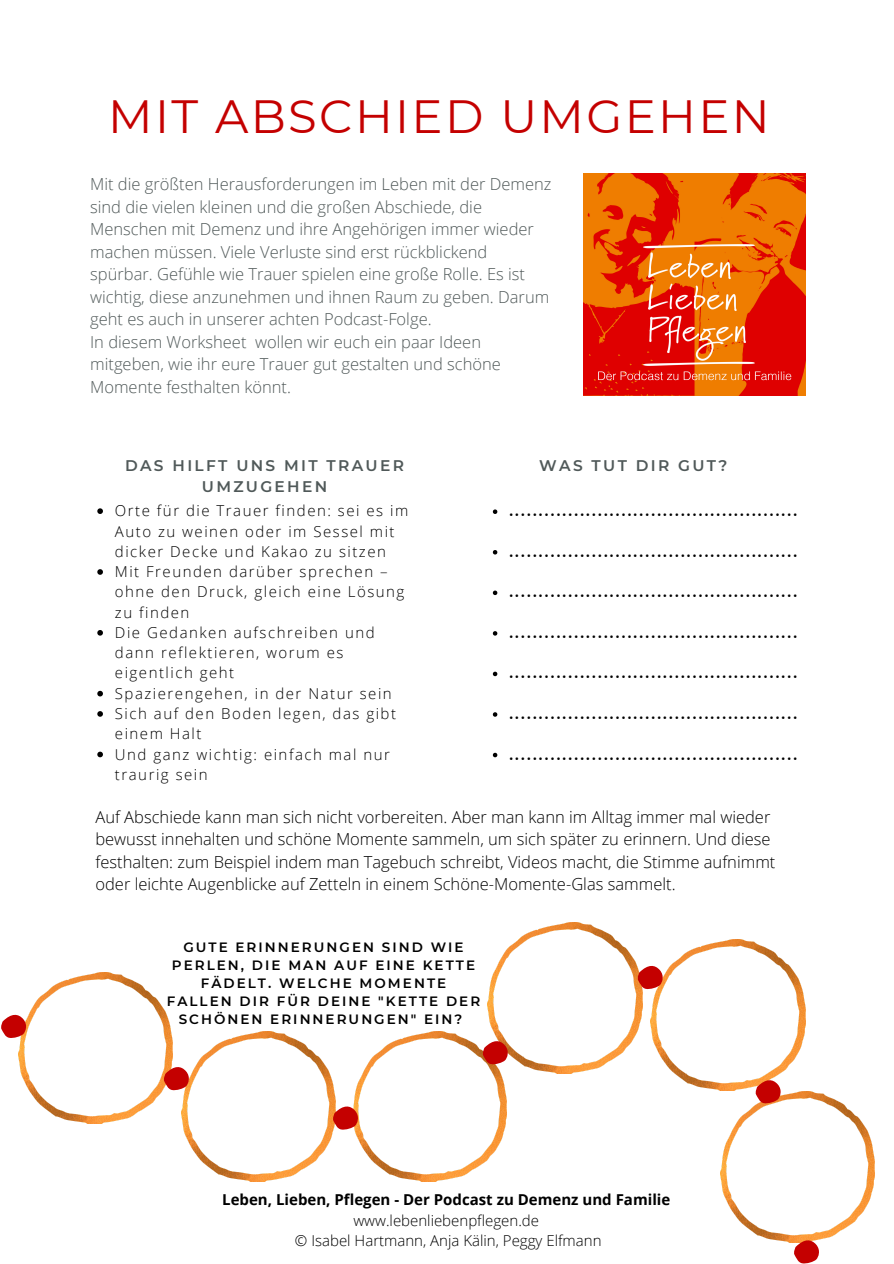
<style>
.page{position:relative;width:894px;height:1264px;background:#fff}
.page>*{position:absolute;margin:0;border:0;box-sizing:border-box;transform-origin:0 0}
.t1{font:46.5px "Montserrat";letter-spacing:.05em;color:#c40000}
.t2{font:300 16.5px/22.5px "Open Sans";color:#505959}
.t3{font:300 16.5px/22.5px "Open Sans";color:#000}
.t4{font:600 15.45px/20.9px "Montserrat";letter-spacing:.15em;color:#505959;text-align:center}
.t5{font:600 15px "Montserrat";color:#000}
.t6{font:300 15px/20.2px "Open Sans";letter-spacing:.1em;color:#000}
.t7{font:300 15px "Open Sans";color:#000}
.t8{font:700 15px "Open Sans";color:#000}
.t9{font:600 13.5px/18px "Montserrat";letter-spacing:.15em;color:#000;text-align:center}
</style>
<div class="page">
<svg style="left:97px;top:508px;width:6px;height:6px"></svg>
<svg style="left:97px;top:569px;width:6px;height:6px"></svg>
<svg style="left:97px;top:630px;width:6px;height:5px"></svg>
<svg style="left:97px;top:690px;width:6px;height:6px"></svg>
<svg style="left:97px;top:711px;width:6px;height:5px"></svg>
<svg style="left:97px;top:751px;width:6px;height:6px"></svg>
<img style="left:720px;top:1091px;width:154px;height:151px">
<img style="left:650px;top:939px;width:155px;height:151px">
<img style="left:353px;top:1031px;width:153px;height:150px">
<img style="left:487px;top:922px;width:155px;height:151px">
<img style="left:181px;top:1031px;width:154px;height:150px">
<img style="left:18px;top:972px;width:155px;height:151px">
<svg style="left:163px;top:1064px;width:28px;height:26px"></svg>
<svg style="left:332px;top:1104px;width:28px;height:26px"></svg>
<svg style="left:481px;top:1039px;width:28px;height:25px"></svg>
<svg style="left:636px;top:963px;width:28px;height:26px"></svg>
<svg style="left:754px;top:1078px;width:28px;height:25px"></svg>
<svg style="left:492px;top:509px;width:5px;height:5px"></svg>
<svg style="left:492px;top:550px;width:5px;height:4px"></svg>
<svg style="left:492px;top:590px;width:5px;height:5px"></svg>
<svg style="left:492px;top:631px;width:5px;height:4px"></svg>
<svg style="left:492px;top:671px;width:5px;height:5px"></svg>
<svg style="left:492px;top:712px;width:5px;height:4px"></svg>
<svg style="left:492px;top:752px;width:5px;height:5px"></svg>
<img style="left:583px;top:174px;width:222px;height:221px">
<svg style="left:1px;top:1012px;width:27px;height:26px"></svg>
<svg style="left:792px;top:1238px;width:28px;height:25px"></svg>
<p class="t1" style="left:108px;top:88px;width:662px">MIT ABSCHIED UMGEHEN</p>
<p class="t2" style="left:90px;top:172px;width:463px">Mit die größten Herausforderungen im Leben mit der Demenz sind die vielen kleinen und die großen Abschiede, die Menschen mit Demenz und ihre Angehörigen immer wieder machen müssen. Viele Verluste sind erst rückblickend spürbar. Gefühle wie Trauer spielen eine große Rolle. Es ist wichtig, diese anzunehmen und ihnen Raum zu geben. Darum geht es auch in unserer achten Podcast-Folge.</p>
<p class="t2" style="left:90px;top:330px;width:412px">In diesem Worksheet wollen wir euch ein paar Ideen mitgeben, wie ihr eure Trauer gut gestalten und schöne<br>Momente festhalten könnt.</p>
<p class="t4" style="left:125px;top:455px;width:280px">DAS HILFT UNS MIT TRAUER<br>UMZUGEHEN</p>
<p class="t4" style="left:539px;top:455px;width:190px">WAS TUT DIR GUT?</p>
<p class="t6" style="left:115px;top:500px;width:295px">Orte für die Trauer finden: sei es im<br>Auto zu weinen oder im Sessel mit dicker Decke und Kakao zu sitzen</p>
<p class="t6" style="left:115px;top:561px;width:291px">Mit Freunden darüber sprechen – ohne den Druck, gleich eine Lösung zu finden</p>
<p class="t6" style="left:115px;top:622px;width:261px">Die Gedanken aufschreiben und dann reflektieren, worum es eigentlich geht</p>
<p class="t6" style="left:115px;top:682px;width:278px">Spazierengehen, in der Natur sein</p>
<p class="t6" style="left:115px;top:703px;width:282px">Sich auf den Boden legen, das gibt einem Halt</p>
<p class="t6" style="left:115px;top:743px;width:276px">Und ganz wichtig: einfach mal nur traurig sein</p>
<p class="t3" style="left:95px;top:805px;width:681px">Auf Abschiede kann man sich nicht vorbereiten. Aber man kann im Alltag immer mal wieder bewusst innehalten und schöne Momente sammeln, um sich später zu erinnern. Und diese festhalten: zum Beispiel indem man Tagebuch schreibt, Videos macht, die Stimme aufnimmt oder leichte Augenblicke auf Zetteln in einem Schöne-Momente-Glas sammelt.</p>
<p class="t5" style="left:509px;top:501px;width:289px">.................................................</p>
<p class="t5" style="left:509px;top:542px;width:289px">.................................................</p>
<p class="t5" style="left:509px;top:583px;width:289px">.................................................</p>
<p class="t5" style="left:509px;top:623px;width:289px">.................................................</p>
<p class="t5" style="left:509px;top:664px;width:289px">.................................................</p>
<p class="t5" style="left:509px;top:704px;width:289px">.................................................</p>
<p class="t5" style="left:509px;top:745px;width:289px">.................................................</p>
<p class="t9" style="left:167px;top:938px;width:315px">GUTE ERINNERUNGEN SIND WIE<br>PERLEN, DIE MAN AUF EINE KETTE<br>FÄDELT. WELCHE MOMENTE<br>FALLEN DIR FÜR DEINE "KETTE DER<br>SCHÖNEN ERINNERUNGEN" EIN?</p>
<p class="t8" style="left:222px;top:1189px;width:449px">Leben, Lieben, Pflegen - Der Podcast zu Demenz und Familie</p>
<p class="t7" style="left:353px;top:1209px;width:187px">www.lebenliebenpflegen.de</p>
<p class="t7" style="left:295px;top:1229px;width:308px">© Isabel Hartmann, Anja Kälin, Peggy Elfmann</p>
</div>
